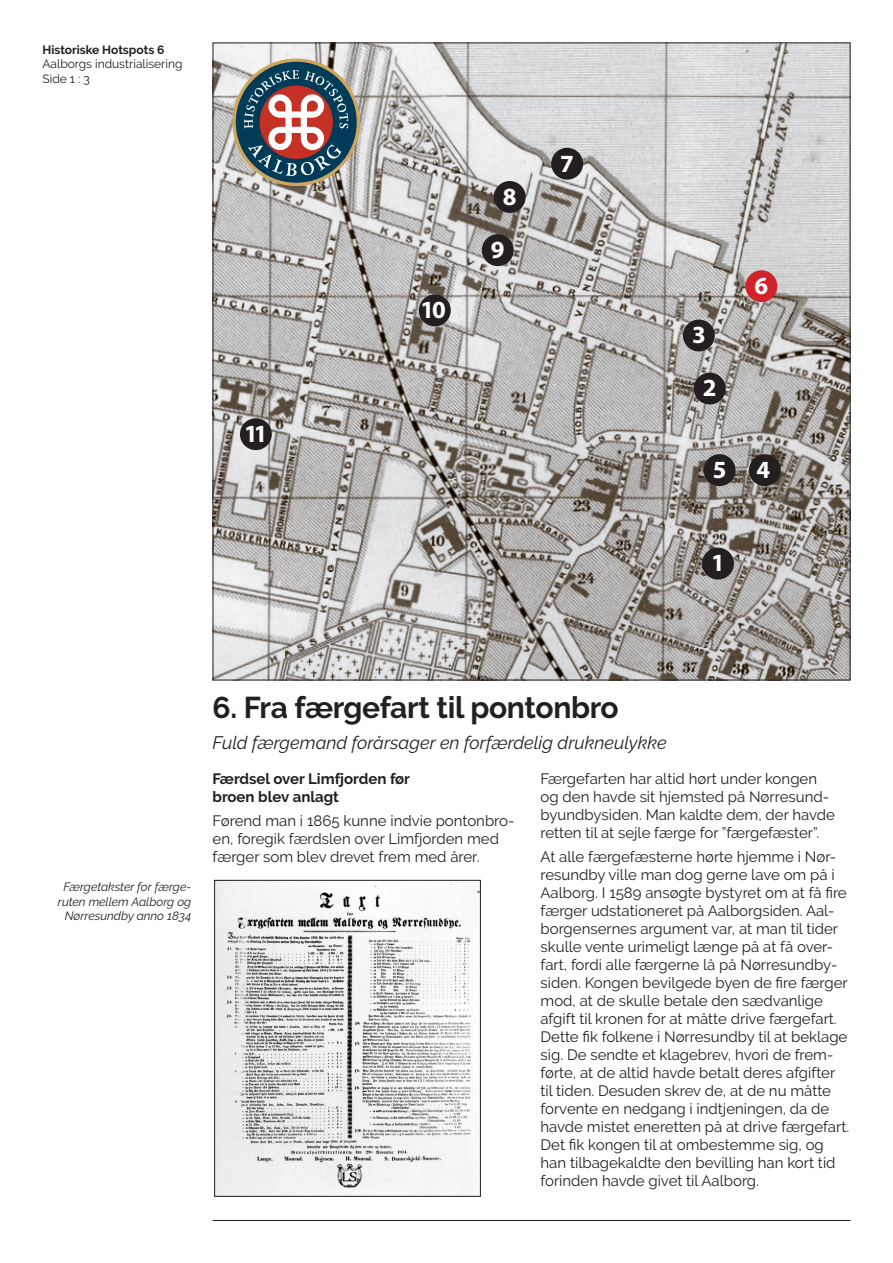
<style>
.page{position:relative;width:893px;height:1263px;background:#fff}
.page>*{position:absolute;margin:0;border:0;box-sizing:border-box;transform-origin:0 0}
.t1{font:700 30px "Raleway";letter-spacing:-.01em;color:#231f20}
.t2{font:24.75px/53.2px "Myriad Variable Concept";color:#fff;text-align:center}
.t3{font:italic 18px "Raleway";color:#231f20}
.t4{font:15px/18px "Raleway";color:#231f20}
.t5{font:700 15px "Raleway";color:#231f20}
.t6{font:italic 12px/14.4px "Raleway";color:#231f20;text-align:center}
.t7{font:12px "Raleway";color:#231f20}
.t8{font:700 12px "Raleway";color:#231f20}
</style>
<div class="page">
<img style="left:215px;top:45px;width:633px;height:633px">
<div style="left:702px;top:548px;width:32px;height:31px;background:#231f20;border-radius:50%"></div>
<div style="left:694px;top:373px;width:32px;height:31px;background:#231f20;border-radius:50%"></div>
<div style="left:749px;top:454px;width:32px;height:32px;background:#231f20;border-radius:50%"></div>
<div style="left:704px;top:454px;width:31px;height:32px;background:#231f20;border-radius:50%"></div>
<div style="left:683px;top:320px;width:32px;height:31px;background:#231f20;border-radius:50%"></div>
<div style="left:745px;top:270px;width:32px;height:32px;background:#d1232a;border-radius:50%"></div>
<div style="left:551px;top:148px;width:32px;height:32px;background:#231f20;border-radius:50%"></div>
<div style="left:494px;top:181px;width:32px;height:32px;background:#231f20;border-radius:50%"></div>
<div style="left:482px;top:234px;width:32px;height:32px;background:#231f20;border-radius:50%"></div>
<div style="left:419px;top:294px;width:32px;height:32px;background:#231f20;border-radius:50%"></div>
<div style="left:240px;top:418px;width:32px;height:32px;background:#231f20;border-radius:50%"></div>
<hr style="left:213px;top:1220px;width:637px;height:1px;background:#231f20">
<svg style="left:232px;top:58px;width:128px;height:128px"></svg>
<div style="left:236px;top:62px;width:121px;height:121px;background:#003b57;border-radius:50%"></div>
<svg style="left:244px;top:70px;width:105px;height:106px"></svg>
<img style="left:216px;top:882px;width:263px;height:313px">
<div style="left:214px;top:880px;width:267px;height:317px;border:1px solid #231f20"></div>
<p class="t8" style="left:43px;top:43px;width:123px">Historiske Hotspots 6</p>
<p class="t7" style="left:43px;top:57px;width:142px">Aalborgs industrialisering</p>
<p class="t7" style="left:43px;top:71px;width:49px">Side 1 : 3</p>
<p class="t2" style="left:244px;top:407px;width:25px">11</p>
<p class="t2" style="left:420px;top:283px;width:27px">10</p>
<p class="t2" style="left:491px;top:170px;width:27px">8<br>9</p>
<p class="t2" style="left:560px;top:137px;width:15px">7</p>
<p class="t2" style="left:692px;top:308px;width:15px">3</p>
<p class="t2" style="left:703px;top:361px;width:15px">2</p>
<p class="t2" style="left:754px;top:259px;width:15px">6</p>
<p class="t2" style="left:713px;top:443px;width:59px">5 4</p>
<p class="t2" style="left:711px;top:536px;width:15px">1</p>
<p class="t6" style="left:58px;top:880px;width:135px">Færgetakster for færge&shy;ruten mellem Aalborg og<br>Nørresundby anno 1834</p>
<p class="t1" style="left:213px;top:690px;width:407px">6. Fra færgefart til pontonbro</p>
<p class="t3" style="left:213px;top:732px;width:455px">Fuld færgemand forårsager en forfærdelig drukneulykke</p>
<p class="t5" style="left:213px;top:770px;width:199px">Færdsel over Limfjorden før</p>
<p class="t5" style="left:213px;top:788px;width:128px">broen blev anlagt</p>
<p class="t4" style="left:213px;top:811px;width:303px">Førend man i 1865 kunne indvie pontonbro&shy;en, foregik færdslen over Limfjorden med færger som blev drevet frem med årer.</p>
<p class="t4" style="left:540px;top:769px;width:296px">Færgefarten har altid hørt under kongen og den havde sit hjemsted på Nørresund&shy;byundbysiden. Man kaldte dem, der havde retten til at sejle færge for ”færgefæster”.</p>
<p class="t4" style="left:540px;top:847px;width:310px">At alle færgefæsterne hørte hjemme i Nør&shy;resundby ville man dog gerne lave om på i Aalborg. I 1589 ansøgte bystyret om at få fire færger udstationeret på Aalborgsiden. Aal&shy;borgensernes argument var, at man til tider skulle vente urimeligt længe på at få over&shy;fart, fordi alle færgerne lå på Nørresundby&shy;siden. Kongen bevilgede byen de fire færger mod, at de skulle betale den sædvanlige afgift til kronen for at måtte drive færgefart.<br>Dette fik folkene i Nørresundby til at beklage sig. De sendte et klagebrev, hvori de frem&shy;førte, at de altid havde betalt deres afgifter til tiden. Desuden skrev de, at de nu måtte forvente en nedgang i indtjeningen, da de havde mistet eneretten på at drive færgefart.<br>Det fik kongen til at ombestemme sig, og han tilbagekaldte den bevilling han kort tid forinden havde givet til Aalborg.</p>
</div>
